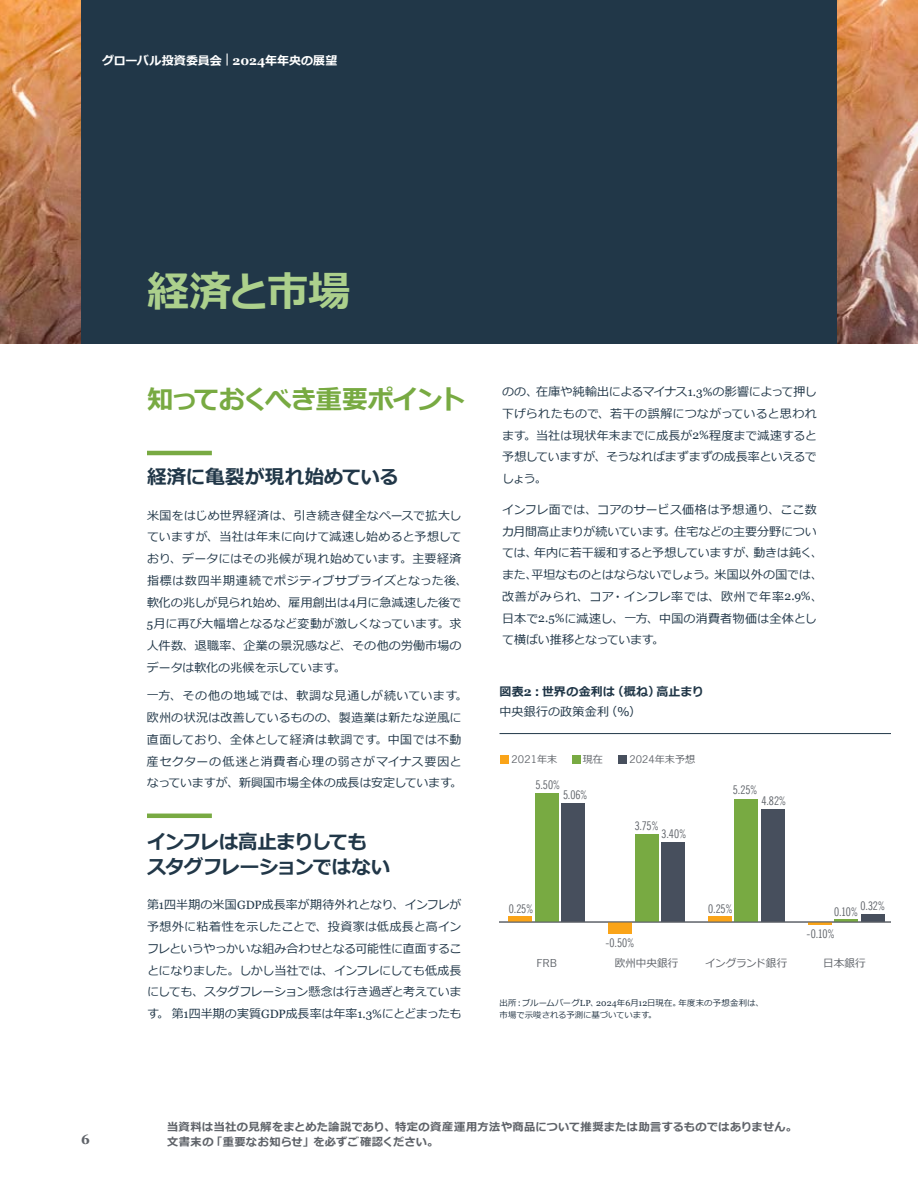
<style>
.page{position:relative;width:918px;height:1188px;background:#fff}
.page>*{position:absolute;margin:0;border:0;box-sizing:border-box;transform-origin:0 0}
.t1{font:700 42px "Meiryo";letter-spacing:-.035em;color:#acd08c}
.t2{font:700 26.25px "Meiryo";letter-spacing:-.055em;color:#78aa42}
.t3{font:700 19.5px/24.8px "Meiryo";letter-spacing:-.05em;color:#213748}
.t4{font:700 19.5px "Meiryo";color:#213748}
.t5{font:700 13.5px "Georgia Pro";color:#5f6369}
.t6{font:12px/21.8px "Meiryo";letter-spacing:.005em;color:#213748}
.t7{font:condensed 12px "News Gothic BT";letter-spacing:-.01em;color:#5f6369}
.t8{font:700 12px/19.5px "Meiryo";letter-spacing:.01em;color:#213748}
.t9{font:700 12px "Meiryo";color:#fff}
.t10{font:700 11.25px/15px "Meiryo";letter-spacing:.02em;color:#5f6369}
.t11{font:11.1px "News Gothic BT";color:#5f6369}
.t12{font:10.65px "News Gothic BT";color:#5f6369}
.t13{font:10.65px "Meiryo";color:#5f6369}
.t14{font:10.65px "Meiryo";letter-spacing:-.02em;color:#5f6369}
.t15{font:10.05px "Meiryo";color:#5f6369}
.t16{font:8.4px/12px "Meiryo";letter-spacing:.005em;color:#253645}
.s1{font-family:"Georgia";font-size:12.6px}
.s2{font-family:"Georgia"}
.s3{font-weight:400}
.s4{font-family:"Meiryo";font-size:10.05px}
.s5{font-family:"Georgia";font-size:8.85px}
</style>
<div class="page">
<img style="left:0;top:0;width:81px;height:343px">
<img style="left:837px;top:0;width:81px;height:343px">
<div style="left:81px;top:0;width:756px;height:343px;background:#213748"></div>
<hr style="left:500px;top:733px;width:391px;height:1px;background:#213748">
<div style="left:561px;top:804px;width:24px;height:118px;background:#474f5d"></div>
<div style="left:661px;top:842px;width:24px;height:80px;background:#474f5d"></div>
<div style="left:761px;top:809px;width:24px;height:113px;background:#474f5d"></div>
<div style="left:861px;top:915px;width:24px;height:7px;background:#474f5d"></div>
<div style="left:535px;top:793px;width:24px;height:129px;background:#78aa42"></div>
<div style="left:635px;top:834px;width:24px;height:88px;background:#78aa42"></div>
<div style="left:734px;top:799px;width:24px;height:123px;background:#78aa42"></div>
<hr style="left:834px;top:920px;width:24px;height:2px;background:#78aa42">
<div style="left:508px;top:916px;width:24px;height:6px;background:#faa419"></div>
<div style="left:608px;top:922px;width:24px;height:12px;background:#faa419"></div>
<div style="left:708px;top:916px;width:24px;height:6px;background:#faa419"></div>
<hr style="left:808px;top:922px;width:23px;height:2px;background:#faa419">
<div style="left:501px;top:755px;width:8px;height:8px;background:#faa419"></div>
<div style="left:572px;top:755px;width:8px;height:8px;background:#78aa42"></div>
<div style="left:619px;top:755px;width:8px;height:8px;background:#474f5d"></div>
<hr style="left:500px;top:922px;width:391px;height:1px;background:#5f6369">
<hr style="left:147px;top:451px;width:65px;height:4px;background:#78aa42">
<hr style="left:147px;top:814px;width:65px;height:4px;background:#78aa42">
<p class="t9" style="left:102px;top:52px;width:237px">グローバル投資委員会 <span class="s1">| 2024</span>年年央の展望</p>
<p class="t5" style="left:81px;top:1132px;width:10px">6</p>
<h1 class="t1" style="left:147px;top:263px;width:205px">経済と市場</h1>
<h2 class="t2" style="left:147px;top:381px;width:320px">知っておくべき重要ポイント</h2>
<h3 class="t4" style="left:147px;top:464px;width:254px">経済に亀裂が現れ始めている</h3>
<p class="t6" style="left:147px;top:505px;width:322px">米国をはじめ世界経済は、引き続き健全なペースで拡大していますが、当社は年末に向けて減速し始めると予想しており、データにはその兆候が現れ始めています。主要経済指標は数四半期連続でポジティブサプライズとなった後、軟化の兆しが見られ始め、雇用創出は<span class="s2">4</span>月に急減速した後で<br><span class="s2">5</span>月に再び大幅増となるなど変動が激しくなっています。求人件数、退職率、企業の景況感など、その他の労働市場のデータは軟化の兆候を示しています。</p>
<p class="t6" style="left:147px;top:686px;width:322px">一方、その他の地域では、軟調な見通しが続いています。欧州の状況は改善しているものの、製造業は新たな逆風に直面しており、全体として経済は軟調です。中国では不動産セクターの低迷と消費者心理の弱さがマイナス要因となっていますが、新興国市場全体の成長は安定しています。</p>
<h3 class="t3" style="left:147px;top:831px;width:245px">インフレは高止まりしてもスタグフレーションではない</h3>
<p class="t6" style="left:147px;top:895px;width:316px;text-align:justify">第<span class="s2">1</span>四半期の米国<span class="s2">GDP</span>成長率が期待外れとなり、インフレが予想外に粘着性を示したことで、投資家は低成長と高インフレというやっかいな組み合わせとなる可能性に直面することになりました。しかし当社では、インフレにしても低成長にしても、スタグフレーション懸念は行き過ぎと考えています。第<span class="s2">1</span>四半期の実質<span class="s2">GDP</span>成長率は年率<span class="s2">1.3%</span>にとどまったも</p>
<p class="t6" style="left:502px;top:381px;width:316px;text-align:justify">のの、在庫や純輸出によるマイナス<span class="s2">1.3%</span>の影響によって押し下げられたもので、若干の誤解につながっていると思われます。当社は現状年末までに成長が<span class="s2">2%</span>程度まで減速すると予想していますが、そうなればまずまずの成長率といえるでしょう。</p>
<p class="t6" style="left:502px;top:499px;width:322px">インフレ面では、コアのサービス価格は予想通り、ここ数カ月間高止まりが続いています。住宅などの主要分野については、年内に若干緩和すると予想していますが、動きは鈍く、また、平坦なものとはならないでしょう。米国以外の国では、改善がみられ、コア・インフレ率では、欧州で年率<span class="s2">2.9%</span>、日本で<span class="s2">2.5%</span>に減速し、一方、中国の消費者物価は全体として横ばい推移となっています。</p>
<p class="t8" style="left:499px;top:683px;width:206px">図表<span class="s1">2</span>：世界の金利は（概ね）高止まり<span class="s3">中央銀行の政策金利（％）</span></p>
<p class="t12" style="left:512px;top:753px;width:47px">2021<span class="s4">年末</span></p>
<p class="t15" style="left:583px;top:752px;width:22px">現在</p>
<p class="t12" style="left:629px;top:753px;width:67px">2024<span class="s4">年末予想</span></p>
<p class="t7" style="left:536px;top:777px;width:26px">5.50%</p>
<p class="t7" style="left:563px;top:788px;width:26px">5.06%</p>
<p class="t7" style="left:635px;top:819px;width:25px">3.75%</p>
<p class="t7" style="left:662px;top:826px;width:26px">3.40%</p>
<p class="t7" style="left:733px;top:783px;width:26px">5.25%</p>
<p class="t7" style="left:761px;top:793px;width:26px">4.82%</p>
<p class="t7" style="left:509px;top:901px;width:26px">0.25%</p>
<p class="t7" style="left:606px;top:935px;width:30px">-0.50%</p>
<p class="t7" style="left:708px;top:901px;width:26px">0.25%</p>
<p class="t7" style="left:834px;top:902px;width:52px">0.10% 0.32%</p>
<p class="t7" style="left:807px;top:927px;width:29px">-0.10%</p>
<p class="t11" style="left:537px;top:957px;width:22px">FRB</p>
<p class="t13" style="left:615px;top:956px;width:65px">欧州中央銀行</p>
<p class="t14" style="left:705px;top:956px;width:84px">イングランド銀行</p>
<p class="t13" style="left:823px;top:956px;width:44px">日本銀行</p>
<p class="t16" style="left:500px;top:997px;width:266px">出所：ブルームバーグ<span class="s5">LP</span>、<span class="s5">2024</span>年<span class="s5">6</span>月<span class="s5">12</span>日現在。年度末の予想金利は、市場で示唆される予測に基づいています。</p>
<p class="t10" style="left:167px;top:1120px;width:631px">当資料は当社の見解をまとめた論説であり、特定の資産運用方法や商品について推奨または助言するものではありません。文書末の「重要なお知らせ」を必ずご確認ください。</p>
</div>
